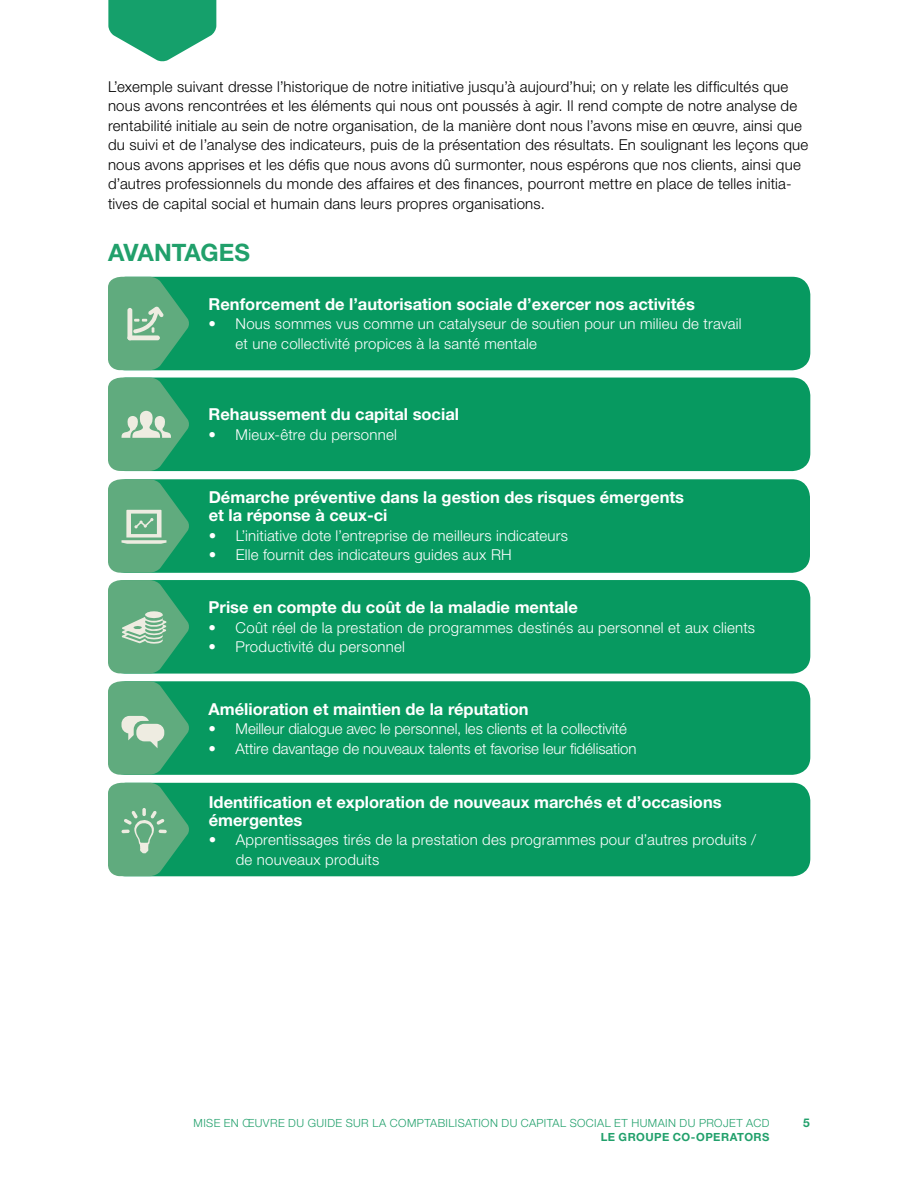
<style>
.page{position:relative;width:918px;height:1188px;background:#fff}
.page>*{position:absolute;margin:0;border:0;box-sizing:border-box;transform-origin:0 0}
.t1{font:700 24px "Helvetica Neue LT Std";letter-spacing:-.015em;color:#21a06b}
.t2{font:700 16.5px/18px "Helvetica Neue LT Std";color:#fff}
.t3{font:300 15px/19.5px "Helvetica Neue LT Std";letter-spacing:.015em;color:#000}
.t4{font:300 15px/19.5px "Helvetica Neue LT Std";letter-spacing:.015em;color:#fff}
.t5{font:300 15px "Helvetica Neue LT Std";letter-spacing:-.005em;color:#fff}
.t6{font:700 12px "Helvetica Neue LT Std";color:#21a06b}
.t7{font:300 11.25px "Helvetica Neue LT Std";letter-spacing:.035em;color:#21a06b}
.t8{font:700 11.25px "Helvetica Neue LT Std";letter-spacing:.04em;color:#21a06b}
</style>
<div class="page">
<svg style="left:108px;top:0;width:108px;height:62px"></svg>
<div style="left:108px;top:580px;width:702px;height:94px;background:#079960;border-radius:18px"></div>
<svg style="left:108px;top:580px;width:81px;height:93px"></svg>
<div style="left:108px;top:681px;width:702px;height:94px;background:#079960;border-radius:18px"></div>
<div style="left:108px;top:783px;width:702px;height:93px;background:#079960;border-radius:18px"></div>
<div style="left:108px;top:277px;width:702px;height:93px;background:#079960;border-radius:18px"></div>
<div style="left:108px;top:378px;width:702px;height:93px;background:#079960;border-radius:18px"></div>
<div style="left:108px;top:479px;width:702px;height:94px;background:#079960;border-radius:18px"></div>
<svg style="left:108px;top:378px;width:81px;height:93px"></svg>
<svg style="left:108px;top:783px;width:81px;height:93px"></svg>
<svg style="left:108px;top:479px;width:81px;height:94px"></svg>
<svg style="left:108px;top:277px;width:81px;height:93px"></svg>
<svg style="left:108px;top:681px;width:81px;height:94px"></svg>
<p class="t3" style="left:108px;top:76px;width:702px">L’exemple suivant dresse l’historique de notre initiative jusqu’à aujourd’hui; on y relate les difficultés que nous avons rencontrées et les éléments qui nous ont poussés à agir. Il rend compte de notre analyse de rentabilité initiale au sein de notre organisation, de la manière dont nous l’avons mise en œuvre, ainsi que du suivi et de l’analyse des indicateurs, puis de la présentation des résultats. En soulignant les leçons que nous avons apprises et les défis que nous avons dû surmonter, nous espérons que nos clients, ainsi que d’autres professionnels du monde des affaires et des finances, pourront mettre en place de telles initia&shy;tives de capital social et humain dans leurs propres organisations.</p>
<h3 class="t1" style="left:108px;top:238px;width:143px">AVANTAGES</h3>
<p class="t2" style="left:209px;top:295px;width:488px">Renforcement de l’autorisation sociale d’exercer nos activités</p>
<p class="t4" style="left:236px;top:314px;width:508px;text-indent:-27px">• Nous sommes vus comme un catalyseur de soutien pour un milieu de travail et une collectivité propices à la santé mentale</p>
<p class="t2" style="left:209px;top:405px;width:252px">Rehaussement du capital social</p>
<p class="t4" style="left:209px;top:424px;width:190px">• Mieux-être du personnel</p>
<p class="t2" style="left:209px;top:488px;width:477px">Démarche préventive dans la gestion des risques émergents et la réponse à ceux-ci</p>
<p class="t4" style="left:209px;top:525px;width:361px">• L’initiative dote l’entreprise de meilleurs indicateurs</p>
<p class="t4" style="left:209px;top:545px;width:305px">• Elle fournit des indicateurs guides aux RH</p>
<p class="t2" style="left:209px;top:598px;width:371px">Prise en compte du coût de la maladie mentale</p>
<p class="t4" style="left:209px;top:617px;width:548px">• Coût réel de la prestation de programmes destinés au personnel et aux clients</p>
<p class="t4" style="left:209px;top:637px;width:198px">• Productivité du personnel</p>
<p class="t2" style="left:209px;top:699px;width:322px">Amélioration et maintien de la réputation</p>
<p class="t5" style="left:209px;top:720px;width:420px">• Meilleur dialogue avec le personnel, les clients et la collectivité</p>
<p class="t5" style="left:209px;top:739px;width:429px">• Attire davantage de nouveaux talents et favorise leur fidélisation</p>
<p class="t2" style="left:209px;top:792px;width:514px">Identification et exploration de nouveaux marchés et d’occasions émergentes</p>
<p class="t4" style="left:236px;top:830px;width:522px;text-indent:-27px">• Apprentissages tirés de la prestation des programmes pour d’autres produits / de nouveaux produits</p>
<p class="t7" style="left:194px;top:1116px;width:577px">MISE EN ŒUVRE DU GUIDE SUR LA COMPTABILISATION DU CAPITAL SOCIAL ET HUMAIN DU PROJET ACD</p>
<p class="t6" style="left:803px;top:1116px;width:8px">5</p>
<p class="t8" style="left:601px;top:1130px;width:170px">LE GROUPE CO-OPERATORS</p>
</div>
